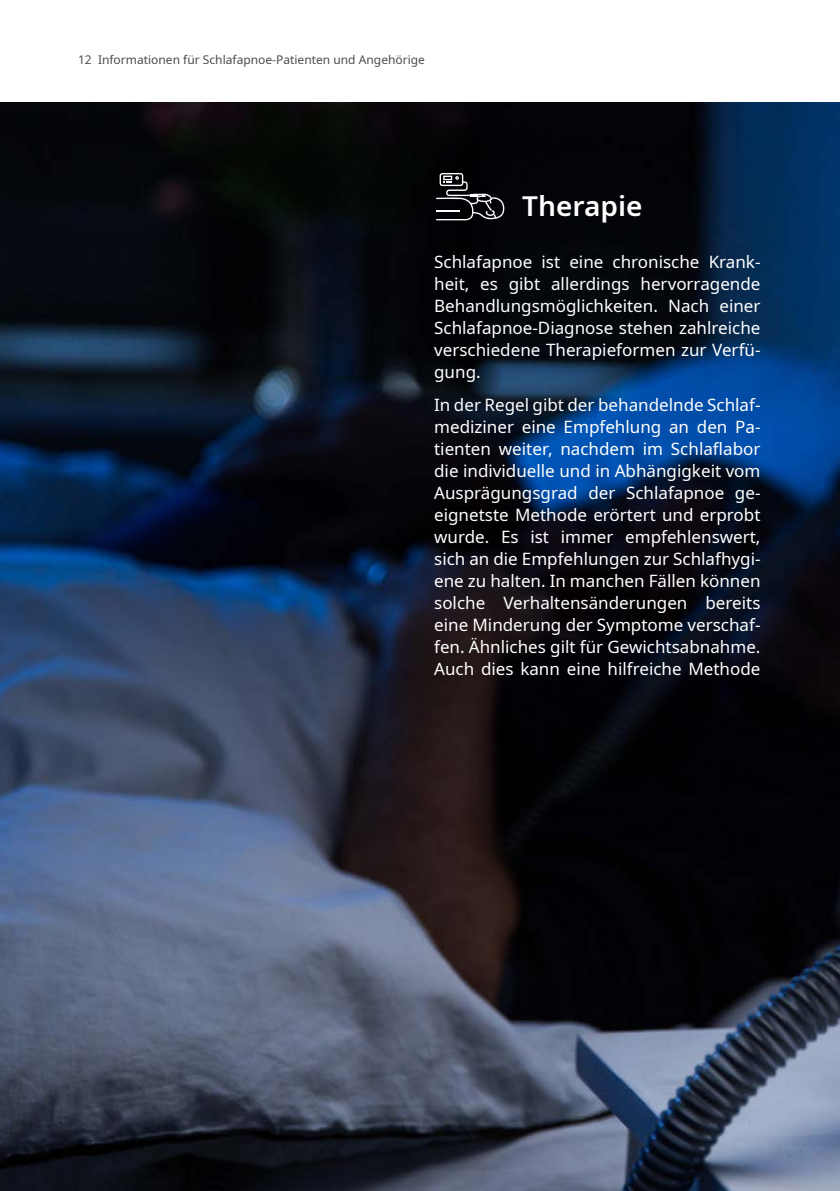
<style>
.page{position:relative;width:840px;height:1191px;background:#fff}
.page>*{position:absolute;margin:0;border:0;box-sizing:border-box;transform-origin:0 0}
.fließtext{font:600 28px "Noto Sans";color:#fff}
.fließtext-2{font:17px/22px "Noto Sans";color:#fff;text-align:justify}
.t1{font:12px "Noto Sans";color:#4b4c4d}
</style>
<div class="page">
<img style="left:0;top:102px;width:839px;height:1089px">
<svg style="left:436px;top:173px;width:68px;height:47px"></svg>
<p class="t1" style="left:78px;top:51px;width:348px">12 Informationen für Schlafapnoe-Patienten und Angehörige</p>
<p class="fließtext" style="left:522px;top:186px;width:122px">Therapie</p>
<p class="fließtext-2" style="left:434px;top:251px;width:327px">Schlafapnoe ist eine chronische Krank&shy;heit, es gibt allerdings hervorragende Behandlungsmöglichkeiten. Nach einer Schlafapnoe-Diagnose stehen zahlreiche verschiedene Therapieformen zur Verfü&shy;gung.</p>
<p class="fließtext-2" style="left:434px;top:394px;width:327px">In der Regel gibt der behandelnde Schlaf&shy;mediziner eine Empfehlung an den Pa&shy;tienten weiter, nachdem im Schlaflabor die individuelle und in Abhängigkeit vom Ausprägungsgrad der Schlafapnoe ge&shy;eignetste Methode erörtert und erprobt wurde. Es ist immer empfehlenswert, sich an die Empfehlungen zur Schlafhygi&shy;ene zu halten. In manchen Fällen können solche Verhaltensänderungen bereits eine Minderung der Symptome verschaf&shy;fen. Ähnliches gilt für Gewichtsabnahme.<br>Auch dies kann eine hilfreiche Methode</p>
</div>
